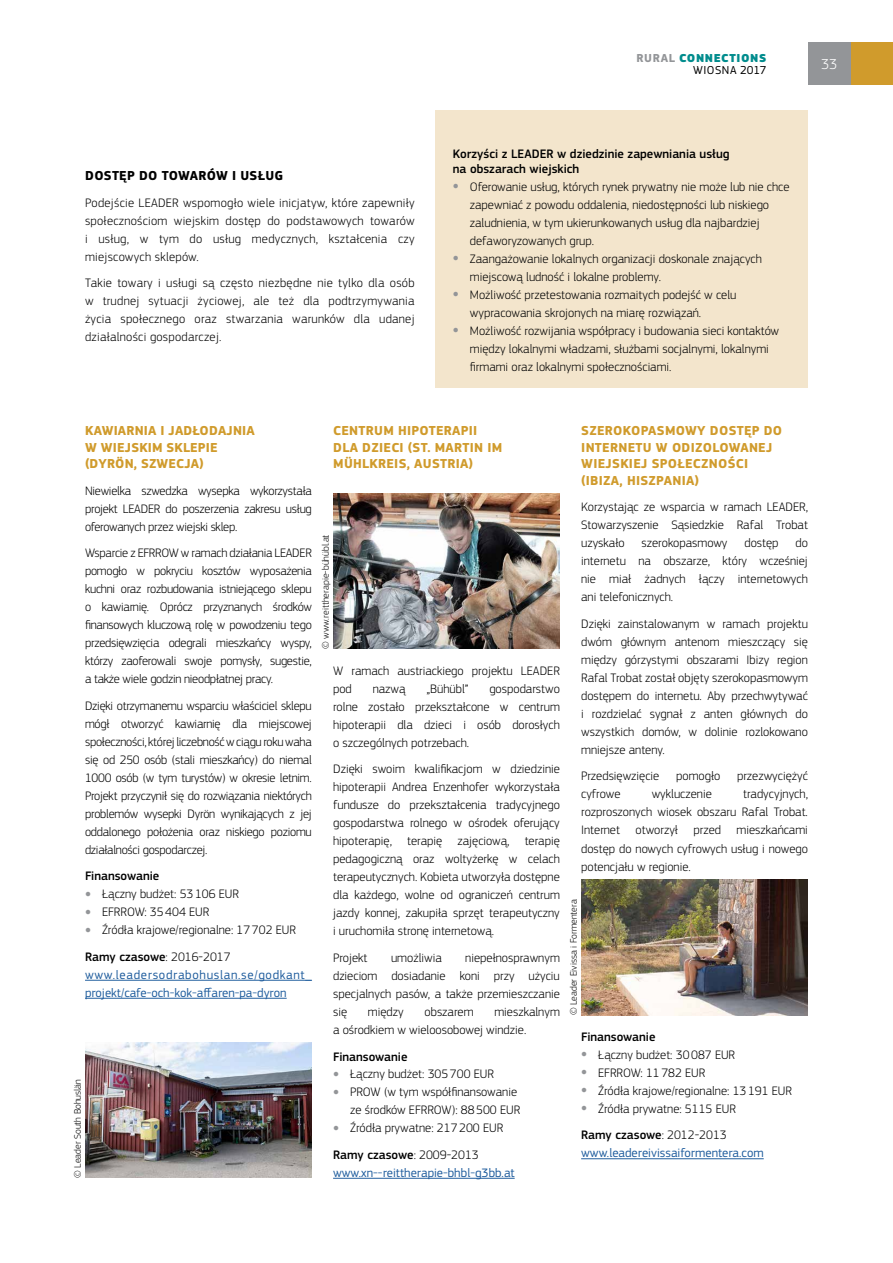
<style>
.page{position:relative;width:893px;height:1263px;background:#fff}
.page>*{position:absolute;margin:0;border:0;box-sizing:border-box;transform-origin:0 0}
.t1{font:300 15px "EC Square Sans Pro";color:#fff}
.t2{font:700 13.5px/16.5px "EC Square Sans Pro";letter-spacing:.02em;color:#d09b2c}
.t3{font:700 13.5px "EC Square Sans Pro";letter-spacing:.02em;color:#000}
.t4{font:300 12.75px/18px "EC Square Sans Pro";color:#000;text-align:justify}
.t5{font:500 12.75px/15px "EC Square Sans Pro";color:#000}
.t6{font:12.75px/18px "EC Square Sans Pro";letter-spacing:.055em;color:#215e9e}
.t7{font:12.75px "EC Square Sans Pro";color:#215e9e}
.t8{font:900 12px/12px "EC Square Sans Pro";letter-spacing:.05em;color:#008c8d;text-align:right}
.t9{font:300 9.75px "EC Square Sans Pro";color:#000}
.s1{font-weight:700;color:#939598}
.s2{font-weight:400;color:#000}
.s3{font-weight:900;font-size:13.5px;color:#939598}
.s4{font-weight:500}
</style>
<div class="page">
<div style="left:850px;top:43px;width:43px;height:42px;background:#d09b2c"></div>
<hr style="left:85px;top:980px;width:227px;height:1px;background:#215e9e">
<hr style="left:85px;top:998px;width:202px;height:1px;background:#215e9e">
<hr style="left:333px;top:1178px;width:182px;height:1px;background:#215e9e">
<hr style="left:581px;top:1158px;width:183px;height:1px;background:#215e9e">
<img style="left:333px;top:493px;width:227px;height:156px">
<img style="left:581px;top:880px;width:227px;height:135px">
<img style="left:85px;top:1042px;width:227px;height:136px">
<div style="left:436px;top:110px;width:372px;height:278px;background:#f3e5cc"></div>
<div style="left:808px;top:43px;width:42px;height:42px;background:#939598"></div>
<p class="t8" style="left:637px;top:53px;width:131px"><span class="s1">RURAL</span> CONNECTIONS<br><span class="s2">WIOSNA 2017</span></p>
<p class="t1" style="left:821px;top:56px;width:18px">33</p>
<p class="t3" style="left:85px;top:168px;width:200px">DOSTĘP DO TOWARÓW I USŁUG</p>
<p class="t4" style="left:85px;top:193px;width:331px">Podejście LEADER wspomogło wiele inicjatyw, które zapewniły społecznościom wiejskim dostęp do podstawowych towarów i usług, w tym do usług medycznych, kształcenia czy miejscowych sklepów.</p>
<p class="t4" style="left:85px;top:274px;width:331px">Takie towary i usługi są często niezbędne nie tylko dla osób w trudnej sytuacji życiowej, ale też dla podtrzymywania życia społecznego oraz stwarzania warunków dla udanej działalności gospodarczej.</p>
<p class="t5" style="left:453px;top:146px;width:278px">Korzyści z LEADER w dziedzinie zapewniania usług na obszarach wiejskich</p>
<p class="t4" style="left:470px;top:177px;width:321px;text-align:left;text-indent:-17px"><span class="s3">•</span> Oferowanie usług, których rynek prywatny nie może lub nie chce zapewniać z powodu oddalenia, niedostępności lub niskiego zaludnienia, w tym ukierunkowanych usług dla najbardziej defaworyzowanych grup.</p>
<p class="t4" style="left:470px;top:249px;width:294px;text-indent:-17px"><span class="s3">•</span> Zaangażowanie lokalnych organizacji doskonale znających miejscową ludność i lokalne problemy.</p>
<p class="t4" style="left:470px;top:285px;width:268px;text-indent:-17px"><span class="s3">•</span> Możliwość przetestowania rozmaitych podejść w celu wypracowania skrojonych na miarę rozwiązań.</p>
<p class="t4" style="left:470px;top:321px;width:311px;text-align:left;text-indent:-17px"><span class="s3">•</span> Możliwość rozwijania współpracy i budowania sieci kontaktów między lokalnymi władzami, służbami socjalnymi, lokalnymi firmami oraz lokalnymi społecznościami.</p>
<p class="t2" style="left:85px;top:423px;width:171px">KAWIARNIA I JADŁODAJNIA<br>W WIEJSKIM SKLEPIE (DYRÖN, SZWECJA)</p>
<p class="t4" style="left:85px;top:482px;width:228px">Niewielka szwedzka wysepka wykorzystała projekt LEADER do poszerzenia zakresu usług oferowanych przez wiejski sklep.</p>
<p class="t4" style="left:85px;top:544px;width:228px">Wsparcie z EFRROW w ramach działania LEADER pomogło w pokryciu kosztów wyposażenia kuchni oraz rozbudowania istniejącego sklepu o kawiarnię. Oprócz przyznanych środków finansowych kluczową rolę w powodzeniu tego przedsięwzięcia odegrali mieszkańcy wyspy, którzy zaoferowali swoje pomysły, sugestie, a także wiele godzin nieodpłatnej pracy.</p>
<p class="t4" style="left:85px;top:697px;width:228px">Dzięki otrzymanemu wsparciu właściciel sklepu mógł otworzyć kawiarnię dla miejscowej społeczności, której liczebność wciągu roku waha się od 250 osób (stali mieszkańcy) do niemal 1000 osób (w tym turystów) w okresie letnim.<br>Projekt przyczynił się do rozwiązania niektórych problemów wysepki Dyrön wynikających z jej oddalonego położenia oraz niskiego poziomu działalności gospodarczej.</p>
<p class="t5" style="left:85px;top:869px;width:76px">Finansowanie</p>
<p class="t4" style="left:85px;top:885px;width:156px"><span class="s3">•</span> Łączny budżet: 53106 EUR</p>
<p class="t4" style="left:85px;top:903px;width:126px"><span class="s3">•</span> EFRROW: 35404 EUR</p>
<p class="t4" style="left:85px;top:917px;width:212px;line-height:26.5px"><span class="s3">•</span> Źródła krajowe/regionalne: 17702 EUR<br><span class="s4">Ramy czasowe</span>: 2016-2017</p>
<p class="t6" style="left:85px;top:966px;width:228px">www.leadersodrabohuslan.se/godkant_ projekt/cafe-och-kok-affaren-pa-dyron</p>
<p class="t9" style="left:72px;top:1178px;width:100px;rotate:-90deg">© Leader South Bohuslän</p>
<p class="t2" style="left:333px;top:423px;width:171px">CENTRUM HIPOTERAPII<br>DLA DZIECI (ST. MARTIN IM<br>MÜHLKREIS, AUSTRIA)</p>
<p class="t9" style="left:320px;top:649px;width:116px;rotate:-90deg">© www.reittherapie-bühübl.at</p>
<p class="t4" style="left:333px;top:662px;width:228px">W ramach austriackiego projektu LEADER pod</p>
<p class="t4" style="left:373px;top:680px;width:34px">nazwą</p>
<p class="t4" style="left:426px;top:680px;width:44px">„Bühübl”</p>
<p class="t4" style="left:333px;top:680px;width:228px;text-indent:156px">gospodarstwo rolne zostało przekształcone w centrum hipoterapii dla dzieci i osób dorosłych o szczególnych potrzebach.</p>
<p class="t4" style="left:333px;top:760px;width:228px">Dzięki swoim kwalifikacjom w dziedzinie hipoterapii Andrea Enzenhofer wykorzystała fundusze do przekształcenia tradycyjnego gospodarstwa rolnego w ośrodek oferujący hipoterapię, terapię zajęciową, terapię pedagogiczną oraz woltyżerkę w celach terapeutycznych. Kobieta utworzyła dostępne dla każdego, wolne od ograniczeń centrum jazdy konnej, zakupiła sprzęt terapeutyczny i uruchomiła stronę internetową.</p>
<p class="t4" style="left:333px;top:949px;width:36px">Projekt</p>
<p class="t4" style="left:391px;top:949px;width:52px">umożliwia</p>
<p class="t4" style="left:333px;top:949px;width:228px;text-indent:132px">niepełnosprawnym dzieciom dosiadanie koni przy użyciu specjalnych pasów, a także przemieszczanie się</p>
<p class="t4" style="left:333px;top:1003px;width:228px;text-indent:161px">mieszkalnym a ośrodkiem w wieloosobowej windzie.</p>
<p class="t5" style="left:333px;top:1049px;width:76px">Finansowanie</p>
<p class="t4" style="left:333px;top:1065px;width:162px"><span class="s3">•</span> Łączny budżet: 305700 EUR</p>
<p class="t4" style="left:333px;top:1083px;width:189px;text-align:right"><span class="s3">•</span> PROW (w tym współfinansowanie ze środków EFRROW): 88500 EUR</p>
<p class="t4" style="left:333px;top:1115px;width:172px;line-height:26.5px"><span class="s3">•</span> Źródła prywatne: 217200 EUR<br><span class="s4">Ramy czasowe</span>: 2009-2013</p>
<p class="t7" style="left:333px;top:1165px;width:183px">www.xn--reittherapie-bhbl-g3bb.at</p>
<p class="t4" style="left:368px;top:1003px;width:37px">między</p>
<p class="t4" style="left:425px;top:1003px;width:51px">obszarem</p>
<p class="t2" style="left:581px;top:423px;width:203px">SZEROKOPASMOWY DOSTĘP DO<br>INTERNETU W ODIZOLOWANEJ<br>WIEJSKIEJ SPOŁECZNOŚCI (IBIZA, HISZPANIA)</p>
<p class="t4" style="left:581px;top:498px;width:228px">Korzystając ze wsparcia w ramach LEADER, Stowarzyszenie Sąsiedzkie Rafal Trobat uzyskało</p>
<p class="t4" style="left:642px;top:534px;width:87px">szerokopasmowy</p>
<p class="t4" style="left:744px;top:534px;width:36px">dostęp</p>
<p class="t4" style="left:581px;top:534px;width:228px;text-indent:214px">do internetu na obszarze, który wcześniej nie miał żadnych łączy internetowych ani telefonicznych.</p>
<p class="t4" style="left:581px;top:615px;width:228px">Dzięki zainstalowanym w ramach projektu dwóm głównym antenom mieszczący się między górzystymi obszarami Ibizy region Rafal Trobat został objęty szerokopasmowym dostępem do internetu. Aby przechwytywać i rozdzielać sygnał z anten głównych do wszystkich domów, w dolinie rozlokowano mniejsze anteny.</p>
<p class="t4" style="left:581px;top:767px;width:80px">Przedsięwzięcie</p>
<p class="t4" style="left:676px;top:767px;width:46px">pomogło</p>
<p class="t4" style="left:737px;top:767px;width:72px">przezwyciężyć</p>
<p class="t4" style="left:581px;top:785px;width:41px">cyfrowe</p>
<p class="t4" style="left:652px;top:785px;width:62px">wykluczenie</p>
<p class="t4" style="left:581px;top:785px;width:228px;text-indent:162px">tradycyjnych, rozproszonych wiosek obszaru Rafal Trobat.<br>Internet otworzył przed mieszkańcami dostęp do nowych cyfrowych usług i nowego potencjału w regionie.</p>
<p class="t9" style="left:568px;top:1015px;width:118px;rotate:-90deg">© Leader Eivissa i Formentera</p>
<p class="t5" style="left:581px;top:1029px;width:76px">Finansowanie</p>
<p class="t4" style="left:581px;top:1046px;width:156px"><span class="s3">•</span> Łączny budżet: 30087 EUR</p>
<p class="t4" style="left:581px;top:1064px;width:126px"><span class="s3">•</span> EFRROW: 11782 EUR</p>
<p class="t4" style="left:581px;top:1082px;width:212px"><span class="s3">•</span> Źródła krajowe/regionalne: 13191 EUR</p>
<p class="t4" style="left:581px;top:1095px;width:156px;line-height:26.5px"><span class="s3">•</span> Źródła prywatne: 5115 EUR<br><span class="s4">Ramy czasowe</span>: 2012-2013</p>
<p class="t7" style="left:581px;top:1146px;width:184px">www.leadereivissaiformentera.com</p>
</div>
